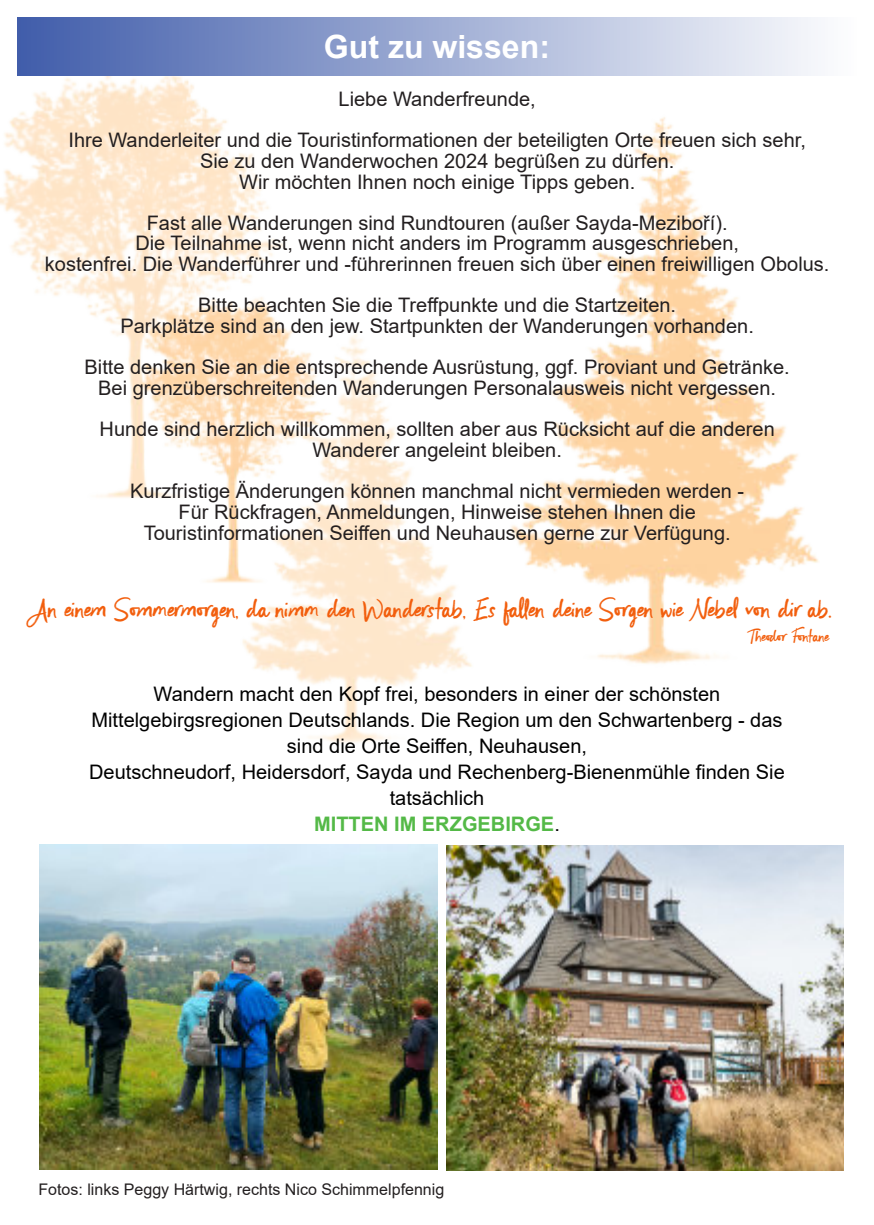
<style>
.page{position:relative;width:874px;height:1225px;background:#fff}
.page>*{position:absolute;margin:0;border:0;box-sizing:border-box;transform-origin:0 0}
.t1{font:38px "outbound";color:#f25e0d}
.t2{font:700 32px "Arial";color:#fff}
.t3{font:24px "outbound";color:#f25e0d}
.t4{font:20px "Arial";color:#231f20}
.t5{font:20px "Arial";color:#000}
.t6{font:700 20px "Arial";color:#54b947}
.t7{font:16px "Arial";color:#231f20}
.s1{font-weight:400;color:#000}
</style>
<div class="page">
<img style="left:0;top:75px;width:818px;height:668px">
<div style="left:17px;top:17px;width:839px;height:58px;background:linear-gradient(to right,#405daa,#fdfefe)"></div>
<img style="left:40px;top:844px;width:397px;height:325px">
<img style="left:446px;top:845px;width:397px;height:325px">
<p class="t2" style="left:324px;top:34px;width:227px">Gut zu wissen:</p>
<p class="t4" style="left:338px;top:91px;width:199px">Liebe Wanderfreunde,</p>
<p class="t4" style="left:68px;top:133px;width:738px">Ihre Wanderleiter und die Touristinformationen der beteiligten Orte freuen sich sehr,</p>
<p class="t4" style="left:200px;top:153px;width:475px">Sie zu den Wanderwochen 2024 begrüßen zu dürfen.</p>
<p class="t4" style="left:239px;top:174px;width:397px">Wir möchten Ihnen noch einige Tipps geben.</p>
<p class="t4" style="left:147px;top:215px;width:582px">Fast alle Wanderungen sind Rundtouren (außer Sayda-Meziboří).</p>
<p class="t4" style="left:135px;top:236px;width:604px">Die Teilnahme ist, wenn nicht anders im Programm ausgeschrieben,</p>
<p class="t4" style="left:45px;top:256px;width:785px">kostenfrei. Die Wanderführer und -führerinnen freuen sich über einen freiwilligen Obolus.</p>
<p class="t4" style="left:198px;top:298px;width:479px">Bitte beachten Sie die Treffpunkte und die Startzeiten.</p>
<p class="t4" style="left:120px;top:318px;width:634px">Parkplätze sind an den jew. Startpunkten der Wanderungen vorhanden.</p>
<p class="t4" style="left:84px;top:360px;width:706px">Bitte denken Sie an die entsprechende Ausrüstung, ggf. Proviant und Getränke.</p>
<p class="t4" style="left:98px;top:380px;width:679px">Bei grenzüberschreitenden Wanderungen Personalausweis nicht vergessen.</p>
<p class="t4" style="left:100px;top:422px;width:676px">Hunde sind herzlich willkommen, sollten aber aus Rücksicht auf die anderen</p>
<p class="t4" style="left:312px;top:442px;width:251px">Wanderer angeleint bleiben.</p>
<p class="t4" style="left:130px;top:484px;width:615px">Kurzfristige Änderungen können manchmal nicht vermieden werden -</p>
<p class="t4" style="left:178px;top:504px;width:518px">Für Rückfragen, Anmeldungen, Hinweise stehen Ihnen die</p>
<p class="t4" style="left:144px;top:525px;width:588px">Touristinformationen Seiffen und Neuhausen gerne zur Verfügung.</p>
<p class="t1" style="left:28px;top:583px;width:804px">An einem Sommermorgen, da nimm den Wanderstab, Es fallen deine Sorgen wie Nebel von dir ab.</p>
<p class="t3" style="left:748px;top:620px;width:81px">Theodor Fontane</p>
<p class="t5" style="left:153px;top:687px;width:568px">Wandern macht den Kopf frei, besonders in einer der schönsten</p>
<p class="t5" style="left:91px;top:713px;width:692px">Mittelgebirgsregionen Deutschlands. Die Region um den Schwartenberg - das</p>
<p class="t5" style="left:287px;top:739px;width:301px">sind die Orte Seiffen, Neuhausen,</p>
<p class="t5" style="left:89px;top:765px;width:696px">Deutschneudorf, Heidersdorf, Sayda und Rechenberg-Bienenmühle finden Sie</p>
<p class="t5" style="left:389px;top:791px;width:96px">tatsächlich</p>
<p class="t6" style="left:314px;top:817px;width:247px">MITTEN IM ERZGEBIRGE<span class="s1">.</span></p>
<p class="t7" style="left:38px;top:1183px;width:407px">Fotos: links Peggy Härtwig, rechts Nico Schimmelpfennig</p>
</div>
